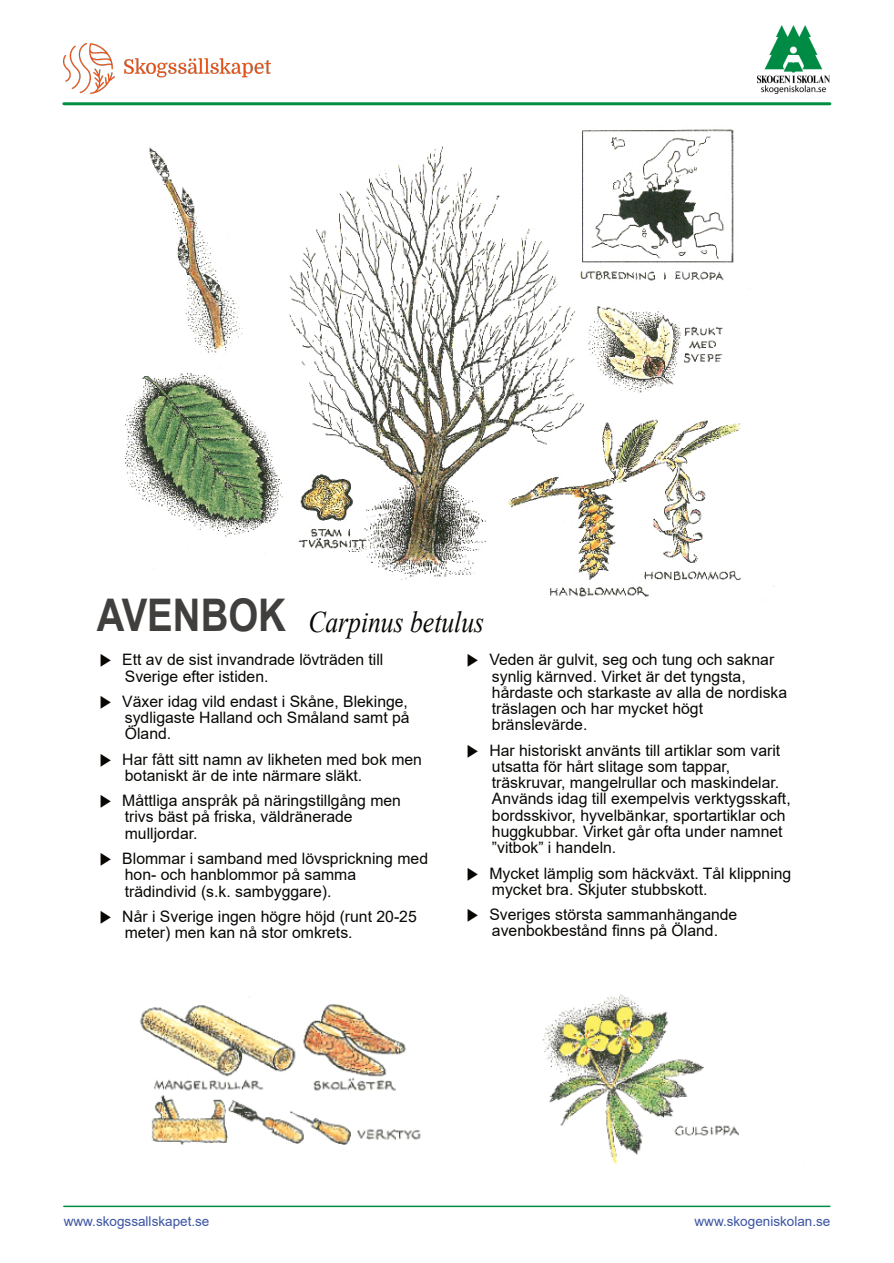
<style>
.page{position:relative;width:894px;height:1263px;background:#fff}
.page>*{position:absolute;margin:0;border:0;box-sizing:border-box;transform-origin:0 0}
.t1{font:italic 30px "Times New Roman";color:#080704;scale:.85 1}
.t2{font:15.75px/16.2px "Arial";color:#080704}
.t3{font:13.5px "Arial";color:#3a53a3}
.s1{font-family:"Arial";font-weight:700;font-style:normal;font-size:45px;color:#413f3e}
.s2{font-family:"Malgun Gothic"}
</style>
<div class="page">
<img style="left:103px;top:994px;width:728px;height:214px">
<img style="left:124px;top:129px;width:650px;height:468px">
<hr style="left:64px;top:102px;width:765px;height:3px;background:#008e45">
<hr style="left:64px;top:1206px;width:765px;height:1px;background:#008e45">
<img style="left:64px;top:43px;width:206px;height:50px">
<img style="left:757px;top:26px;width:72px;height:67px">
<h1 class="t1" style="left:97px;top:611px;width:457px"><span class="s1">AVENBOK</span> Carpinus betulus</h1>
<p class="t2" style="left:125px;top:653px;width:260px;text-indent:-27px"><span class="s2">▶</span> Ett av de sist invandrade lövträden till<br>Sverige efter istiden.</p>
<p class="t2" style="left:125px;top:695px;width:286px;text-align:justify;text-indent:-27px"><span class="s2">▶</span> Växer idag vild endast i Skåne, Blekinge, sydligaste Halland och Småland samt på Öland.</p>
<p class="t2" style="left:125px;top:752px;width:298px;text-indent:-27px"><span class="s2">▶</span> Har fått sitt namn av likheten med bok men botaniskt är de inte närmare släkt.</p>
<p class="t2" style="left:125px;top:794px;width:277px;text-indent:-27px"><span class="s2">▶</span> Måttliga anspråk på näringstillgång men trivs bäst på friska, väldränerade mulljordar.</p>
<p class="t2" style="left:125px;top:852px;width:305px;text-indent:-27px"><span class="s2">▶</span> Blommar i samband med lövsprickning med hon- och hanblommor på samma trädindivid (s.k. sambyggare).</p>
<p class="t2" style="left:125px;top:910px;width:293px;text-indent:-27px"><span class="s2">▶</span> Når i Sverige ingen högre höjd (runt 20-25 meter) men kan nå stor omkrets.</p>
<p class="t2" style="left:491px;top:653px;width:297px;text-indent:-27px"><span class="s2">▶</span> Veden är gulvit, seg och tung och saknar synlig kärnved. Virket är det tyngsta, hårdaste och starkaste av alla de nordiska träslagen och har mycket högt bränslevärde.</p>
<p class="t2" style="left:491px;top:743px;width:300px;text-indent:-27px"><span class="s2">▶</span> Har historiskt använts till artiklar som varit utsatta för hårt slitage som tappar, träskruvar, mangelrullar och maskindelar.<br>Används idag till exempelvis verktygsskaft, bordsskivor, hyvelbänkar, sportartiklar och huggkubbar. Virket går ofta under namnet ”vitbok” i handeln.</p>
<p class="t2" style="left:491px;top:866px;width:301px;text-indent:-27px"><span class="s2">▶</span> Mycket lämplig som häckväxt. Tål klippning mycket bra. Skjuter stubbskott.</p>
<p class="t2" style="left:464px;top:908px;width:274px;text-align:center"><span class="s2">▶</span> Sveriges största sammanhängande avenbokbestånd finns på Öland.</p>
<p class="t3" style="left:64px;top:1216px;width:147px">www.skogssallskapet.se</p>
<p class="t3" style="left:694px;top:1216px;width:137px">www.skogeniskolan.se</p>
</div>
